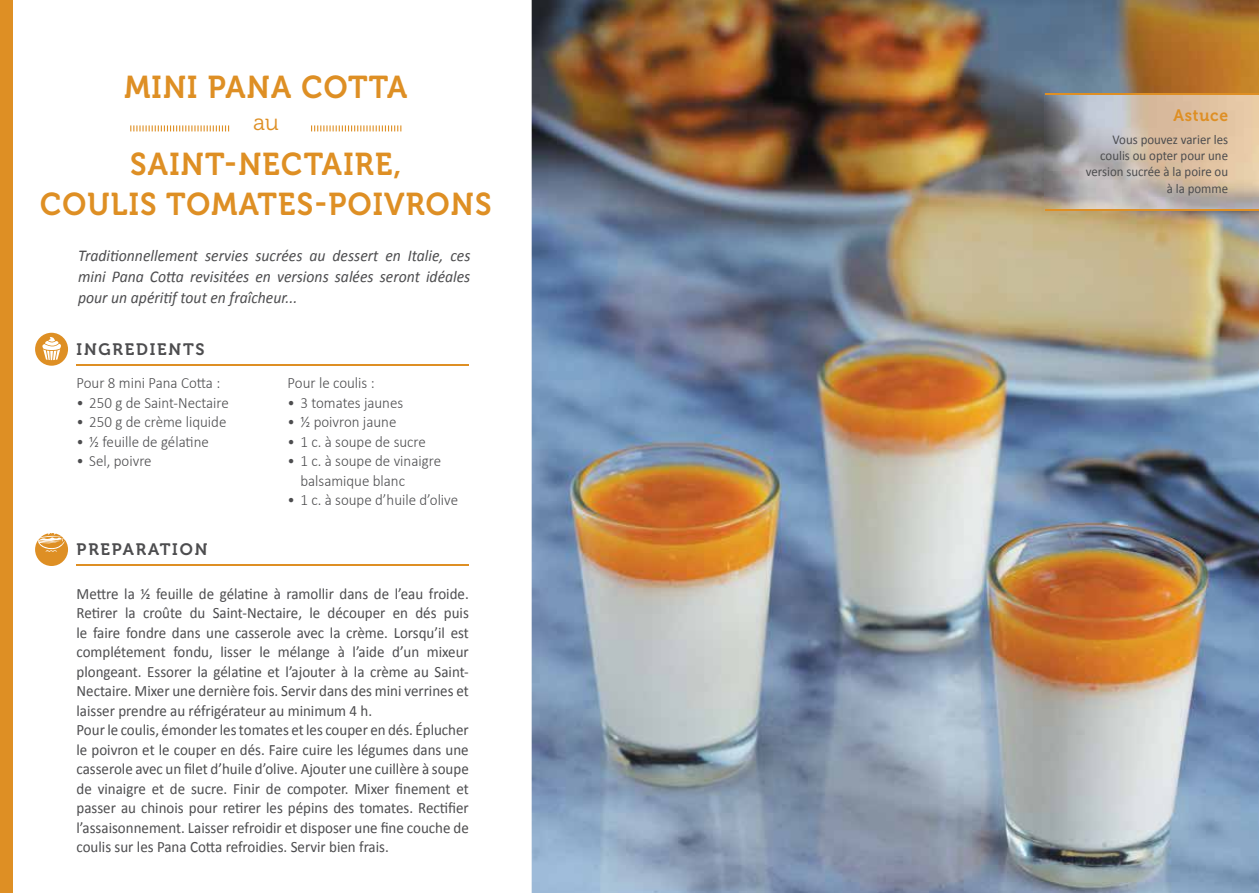
<style>
.page{position:relative;width:1259px;height:893px;background:#fff}
.page>*{position:absolute;margin:0;border:0;box-sizing:border-box;transform-origin:0 0}
.t1{font:31.5px "Museo 700";letter-spacing:.04em;color:#de8f24;scale:.95 1}
.t2{font:22.5px "Museo 300";color:#de8f24}
.t3{font:italic 16.5px/21px "Calibri";color:#4d4d4f;text-align:justify;scale:.95 1}
.t4{font:16.5px "Museo 700";letter-spacing:.11em;color:#4d4d4f}
.t5{font:16.5px "Museo 700";letter-spacing:.05em;color:#de8f24;scale:.95 1}
.t6{font:15.75px/19.5px "Calibri";color:#4d4d4f;scale:.95 1}
.t7{font:300 15.75px/19.5px "Calibri";color:#4d4d4f;scale:.95 1}
.t8{font:13.5px/16.2px "Calibri";color:#4d4d4f;text-align:right;scale:.95 1}
</style>
<div class="page">
<img style="left:531px;top:0;width:728px;height:893px">
<hr style="left:77px;top:564px;width:392px;height:2px;background:#de8f24">
<hr style="left:77px;top:364px;width:392px;height:2px;background:#de8f24">
<div style="left:0;top:0;width:13px;height:893px;background:#de8f24"></div>
<div style="left:35px;top:533px;width:33px;height:33px;background:#de8f24;border-radius:50%"></div>
<div style="left:35px;top:333px;width:33px;height:33px;background:#de8f24;border-radius:50%"></div>
<svg style="left:41px;top:336px;width:21px;height:24px"></svg>
<svg style="left:37px;top:533px;width:29px;height:19px"></svg>
<svg style="left:130px;top:125px;width:99px;height:6px"></svg>
<svg style="left:311px;top:125px;width:90px;height:6px"></svg>
<img style="left:1045px;top:95px;width:214px;height:115px">
<hr style="left:1045px;top:94px;width:214px;height:1px;background:#de8f24">
<hr style="left:1045px;top:210px;width:214px;height:1px;background:#de8f24">
<h1 class="t1" style="left:124px;top:70px;width:299px">MINI PANA COTTA</h1>
<h2 class="t2" style="left:253px;top:110px;width:27px">au</h2>
<h1 class="t1" style="left:130px;top:146px;width:287px">SAINT-NECTAIRE,</h1>
<h1 class="t1" style="left:40px;top:187px;width:476px">COULIS TOMATES-POIVRONS</h1>
<p class="t3" style="left:78px;top:245px;width:414px">Traditionnellement servies sucrées au dessert en Italie, ces mini Pana Cotta revisitées en versions salées seront idéales pour un apéritif tout en fraîcheur...</p>
<p class="t4" style="left:77px;top:340px;width:130px">INGREDIENTS</p>
<p class="t7" style="left:77px;top:373px;width:153px">Pour 8 mini Pana Cotta :</p>
<p class="t7" style="left:77px;top:392px;width:162px">• 250 g de Saint-Nectaire</p>
<p class="t7" style="left:77px;top:412px;width:159px">• 250 g de crème liquide</p>
<p class="t7" style="left:77px;top:431px;width:141px">• ½ feuille de gélatine</p>
<p class="t7" style="left:77px;top:451px;width:81px">• Sel, poivre</p>
<p class="t4" style="left:77px;top:540px;width:132px">PREPARATION</p>
<p class="t7" style="left:288px;top:373px;width:93px">Pour le coulis :</p>
<p class="t7" style="left:288px;top:392px;width:123px">• 3 tomates jaunes</p>
<p class="t7" style="left:288px;top:412px;width:116px">• ½ poivron jaune</p>
<p class="t7" style="left:288px;top:431px;width:147px">• 1 c. à soupe de sucre</p>
<p class="t7" style="left:300px;top:451px;width:150px;text-indent:-13px">• 1 c. à soupe de vinaigre balsamique blanc</p>
<p class="t7" style="left:288px;top:490px;width:181px">• 1 c. à soupe d’huile d’olive</p>
<p class="t6" style="left:77px;top:584px;width:414px">Mettre la ½ feuille de gélatine à ramollir dans de l’eau froide.<br>Retirer la croûte du Saint-Nectaire, le découper en dés puis le faire fondre dans une casserole avec la crème. Lorsqu’il est complétement fondu, lisser le mélange à l’aide d’un mixeur plongeant. Essorer la gélatine et l’ajouter à la crème au Saint-Nectaire. Mixer une dernière fois. Servir dans des mini verrines et laisser prendre au réfrigérateur au minimum 4 h.<br>Pour le coulis, émonder les tomates et les couper en dés. Éplucher le poivron et le couper en dés. Faire cuire les légumes dans une casserole avec un filet d’huile d’olive. Ajouter une cuillère à soupe de vinaigre et de sucre. Finir de compoter. Mixer finement et passer au chinois pour retirer les pépins des tomates. Rectifier l’assaisonnement. Laisser refroidir et disposer une fine couche de coulis sur les Pana Cotta refroidies. Servir bien frais.</p>
<p class="t5" style="left:1173px;top:106px;width:59px">Astuce</p>
<p class="t8" style="left:1085px;top:132px;width:151px">Vous pouvez varier les coulis ou opter pour une version sucrée à la poire ou à la pomme</p>
</div>
